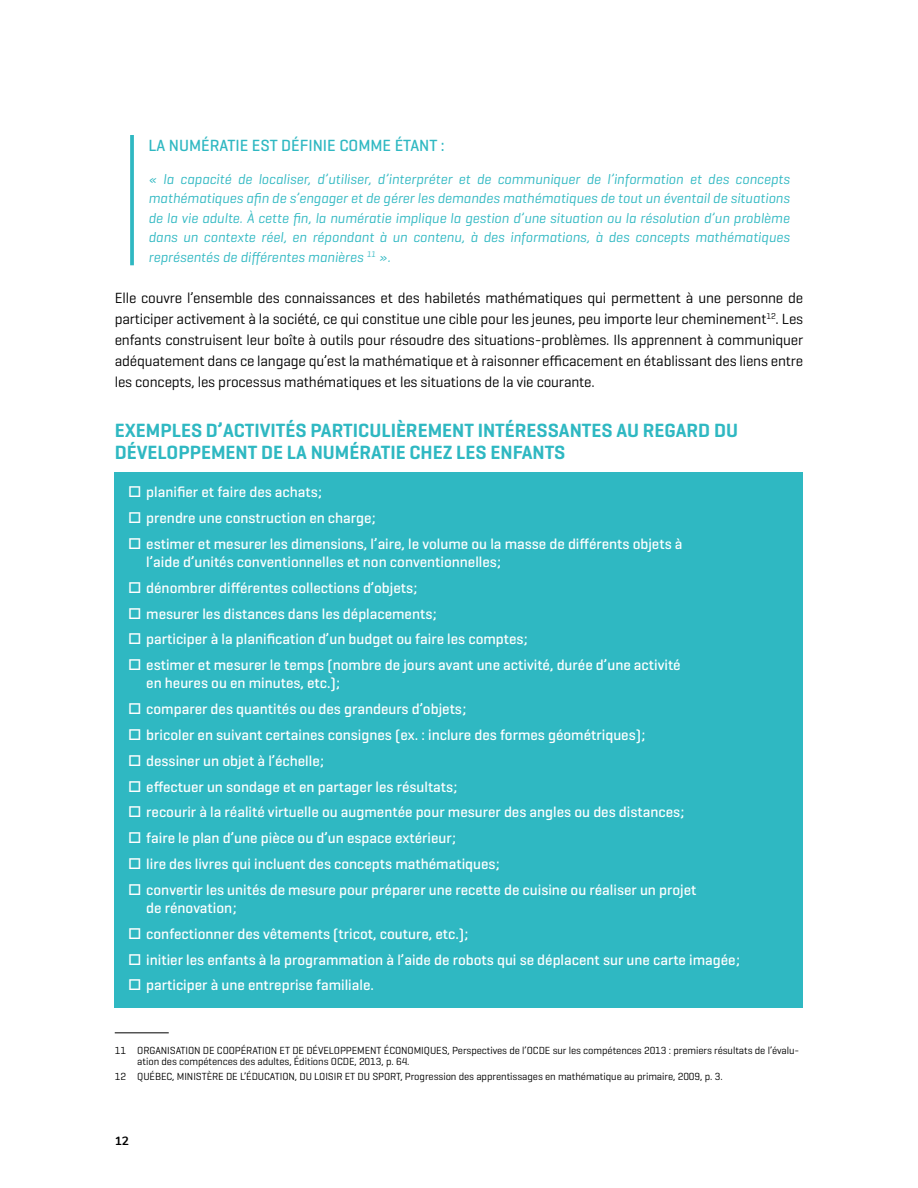
<style>
.page{position:relative;width:918px;height:1188px;background:#fff}
.page>*{position:absolute;margin:0;border:0;box-sizing:border-box;transform-origin:0 0}
.Titre{font:600 19.5px/22.5px "Geogrotesque";color:#2fb8c2}
.Ligne_bleu{font:500 16.5px "Geogrotesque";color:#2fb8c2}
.t1{font:500 15px/18px "Geogrotesque";color:#fff}
.Courant{font:15px/21px "Geogrotesque";letter-spacing:-.01em;color:#000;text-align:justify}
.Ligne_bleu-2{font:italic 14.25px/19.5px "Geogrotesque";color:#2fb8c2;text-align:justify}
.t2{font:700 12px "Nunito";color:#000}
.note_de_bas_de_page{font:10.5px/10.5px "Geogrotesque";letter-spacing:-.005em;color:#000}
</style>
<div class="page">
<svg style="left:130px;top:135px;width:4px;height:130px"></svg>
<div style="left:115px;top:472px;width:688px;height:42px;background:#2fb8c2"></div>
<div style="left:115px;top:498px;width:688px;height:42px;background:#2fb8c2"></div>
<div style="left:115px;top:524px;width:688px;height:60px;background:#2fb8c2"></div>
<div style="left:115px;top:568px;width:688px;height:42px;background:#2fb8c2"></div>
<div style="left:115px;top:594px;width:688px;height:42px;background:#2fb8c2"></div>
<div style="left:115px;top:620px;width:688px;height:42px;background:#2fb8c2"></div>
<div style="left:115px;top:645px;width:688px;height:60px;background:#2fb8c2"></div>
<div style="left:115px;top:689px;width:688px;height:42px;background:#2fb8c2"></div>
<div style="left:115px;top:715px;width:688px;height:42px;background:#2fb8c2"></div>
<div style="left:115px;top:741px;width:688px;height:42px;background:#2fb8c2"></div>
<div style="left:115px;top:767px;width:688px;height:42px;background:#2fb8c2"></div>
<div style="left:115px;top:793px;width:688px;height:42px;background:#2fb8c2"></div>
<div style="left:115px;top:818px;width:688px;height:42px;background:#2fb8c2"></div>
<div style="left:115px;top:844px;width:688px;height:42px;background:#2fb8c2"></div>
<div style="left:115px;top:870px;width:688px;height:60px;background:#2fb8c2"></div>
<div style="left:115px;top:914px;width:688px;height:42px;background:#2fb8c2"></div>
<div style="left:115px;top:940px;width:688px;height:42px;background:#2fb8c2"></div>
<div style="left:115px;top:966px;width:688px;height:42px;background:#2fb8c2"></div>
<hr style="left:115px;top:1032px;width:54px;height:1px;background:#000">
<p class="Ligne_bleu" style="left:148px;top:135px;width:298px">LA NUMÉRATIE EST DÉFINIE COMME ÉTANT :</p>
<p class="Ligne_bleu-2" style="left:148px;top:169px;width:643px">« la capacité de localiser, d’utiliser, d’interpréter et de communiquer de l’information et des concepts mathématiques afin de s’engager et de gérer les demandes mathématiques de tout un éventail de situations de la vie adulte. À cette fin, la numératie implique la gestion d’une situation ou la résolution d’un problème dans un contexte réel, en répondant à un contenu, à des informations, à des concepts mathématiques représentés de différentes manières <sup>11</sup> ».</p>
<p class="Courant" style="left:115px;top:287px;width:690px">Elle couvre l’ensemble des connaissances et des habiletés mathématiques qui permettent à une personne de participer activement à la société, ce qui constitue une cible pour les jeunes, peu importe leur cheminement<sup>12</sup>. Les enfants construisent leur boîte à outils pour résoudre des situations-problèmes. Ils apprennent à communiquer adéquatement dans ce langage qu’est la mathématique et à raisonner efficacement en établissant des liens entre les concepts, les processus mathématiques et les situations de la vie courante.</p>
<p class="Titre" style="left:115px;top:418px;width:625px">EXEMPLES D’ACTIVITÉS PARTICULIÈREMENT INTÉRESSANTES AU REGARD DU<br>DÉVELOPPEMENT DE LA NUMÉRATIE CHEZ LES ENFANTS</p>
<p class="t1" style="left:146px;top:483px;width:177px">planifier et faire des achats;</p>
<p class="t1" style="left:146px;top:509px;width:231px">prendre une construction en charge;</p>
<p class="t1" style="left:146px;top:534px;width:538px">estimer et mesurer les dimensions, l’aire, le volume ou la masse de différents objets à l’aide d’unités conventionnelles et non conventionnelles;</p>
<p class="t1" style="left:146px;top:578px;width:273px">dénombrer différentes collections d’objets;</p>
<p class="t1" style="left:146px;top:604px;width:292px">mesurer les distances dans les déplacements;</p>
<p class="t1" style="left:146px;top:630px;width:383px">participer à la planification d’un budget ou faire les comptes;</p>
<p class="t1" style="left:146px;top:656px;width:536px">estimer et mesurer le temps (nombre de jours avant une activité, durée d’une activité en heures ou en minutes, etc.);</p>
<p class="t1" style="left:146px;top:700px;width:321px">comparer des quantités ou des grandeurs d’objets;</p>
<p class="t1" style="left:146px;top:725px;width:500px">bricoler en suivant certaines consignes (ex. : inclure des formes géométriques);</p>
<p class="t1" style="left:146px;top:751px;width:179px">dessiner un objet à l’échelle;</p>
<p class="t1" style="left:146px;top:777px;width:313px">effectuer un sondage et en partager les résultats;</p>
<p class="t1" style="left:146px;top:803px;width:540px">recourir à la réalité virtuelle ou augmentée pour mesurer des angles ou des distances;</p>
<p class="t1" style="left:146px;top:829px;width:311px">faire le plan d’une pièce ou d’un espace extérieur;</p>
<p class="t1" style="left:146px;top:855px;width:355px">lire des livres qui incluent des concepts mathématiques;</p>
<p class="t1" style="left:146px;top:880px;width:552px">convertir les unités de mesure pour préparer une recette de cuisine ou réaliser un projet de rénovation;</p>
<p class="t1" style="left:146px;top:924px;width:324px">confectionner des vêtements (tricot, couture, etc.);</p>
<p class="t1" style="left:146px;top:950px;width:595px">initier les enfants à la programmation à l’aide de robots qui se déplacent sur une carte imagée;</p>
<p class="t1" style="left:146px;top:976px;width:229px">participer à une entreprise familiale.</p>
<p class="note_de_bas_de_page" style="left:137px;top:1045px;width:664px;text-indent:-22px">11 ORGANISATION DE COOPÉRATION ET DE DÉVELOPPEMENT ÉCONOMIQUES, Perspectives de l’OCDE sur les compétences 2013 : premiers résultats de l’évalu&shy;ation des compétences des adultes, Éditions OCDE, 2013, p. 64.</p>
<p class="note_de_bas_de_page" style="left:115px;top:1071px;width:609px">12 QUÉBEC, MINISTÈRE DE L’ÉDUCATION, DU LOISIR ET DU SPORT, Progression des apprentissages en mathématique au primaire, 2009, p. 3.</p>
<p class="t2" style="left:115px;top:1132px;width:16px">12</p>
</div>
